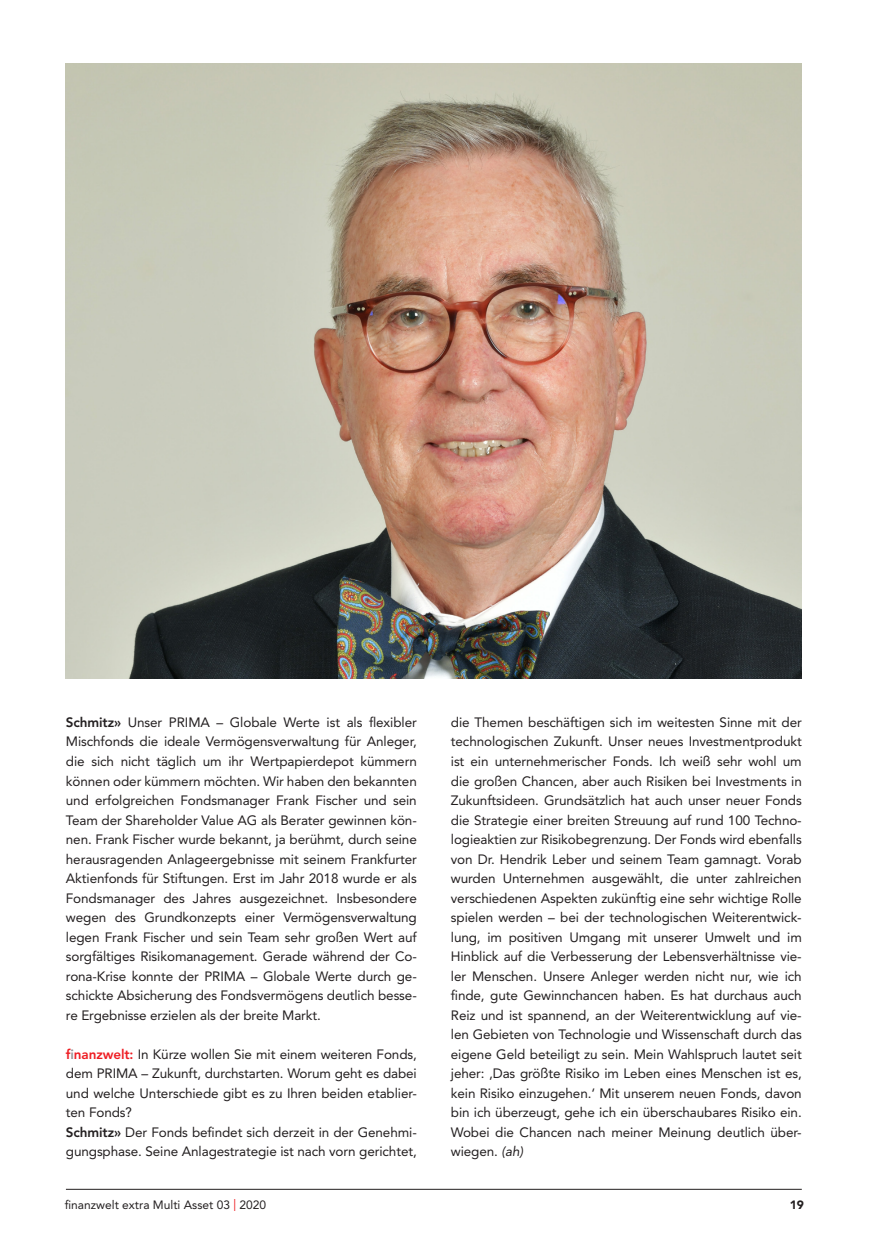
<style>
.page{position:relative;width:872px;height:1234px;background:#fff}
.page>*{position:absolute;margin:0;border:0;box-sizing:border-box;transform-origin:0 0}
.Fließtext_-_Standard{font:13.5px/19.5px "Avenir LT Std";letter-spacing:-.01em;color:#231f20;text-align:justify}
.t1{font:12px "Avenir LT Std";color:#231f20}
.t2{font:900 12px "Avenir LT Std";color:#231f20}
.s1{font-weight:800}
.s2{font-weight:800;color:#ee1d23}
.s3{font-weight:800;color:#939598}
.s4{font-style:italic}
.s5{color:#ee1d23}
</style>
<div class="page">
<hr style="left:66px;top:1188px;width:735px;height:1px;background:#231f20">
<img style="left:66px;top:64px;width:735px;height:614px">
<p class="Fließtext_-_Standard" style="left:66px;top:712px;width:352px"><span class="s1">Schmitz»</span> Unser PRIMA – Globale Werte ist als flexibler Mischfonds die ideale Vermögensverwaltung für Anleger, die sich nicht täglich um ihr Wertpapierdepot kümmern können oder kümmern möchten. Wir haben den bekannten und erfolgreichen Fondsmanager Frank Fischer und sein Team der Shareholder Value AG als Berater gewinnen kön&shy;nen. Frank Fischer wurde bekannt, ja berühmt, durch seine herausragenden Anlageergebnisse mit seinem Frankfurter Aktienfonds für Stiftungen. Erst im Jahr 2018 wurde er als Fondsmanager des Jahres ausgezeichnet. Insbesondere wegen des Grundkonzepts einer Vermögensverwaltung legen Frank Fischer und sein Team sehr großen Wert auf sorgfältiges Risikomanagement. Gerade während der Co&shy;rona-Krise konnte der PRIMA – Globale Werte durch ge&shy;schickte Absicherung des Fondsvermögens deutlich besse&shy;re Ergebnisse erzielen als der breite Markt.</p>
<p class="Fließtext_-_Standard" style="left:66px;top:1044px;width:352px"><span class="s2">f</span><span class="s3">i</span><span class="s2">nanzwelt:</span> In Kürze wollen Sie mit einem weiteren Fonds, dem PRIMA – Zukunft, durchstarten. Worum geht es dabei und welche Unterschiede gibt es zu Ihren beiden etablier&shy;ten Fonds?</p>
<p class="Fließtext_-_Standard" style="left:66px;top:1122px;width:352px"><span class="s1">Schmitz»</span> Der Fonds befindet sich derzeit in der Genehmi&shy;gungsphase. Seine Anlagestrategie ist nach vorn gerichtet,</p>
<p class="Fließtext_-_Standard" style="left:451px;top:712px;width:352px">die Themen beschäftigen sich im weitesten Sinne mit der technologischen Zukunft. Unser neues Investmentprodukt ist ein unternehmerischer Fonds. Ich weiß sehr wohl um die großen Chancen, aber auch Risiken bei Investments in Zukunftsideen. Grundsätzlich hat auch unser neuer Fonds die Strategie einer breiten Streuung auf rund 100 Techno&shy;logieaktien zur Risikobegrenzung. Der Fonds wird ebenfalls von Dr. Hendrik Leber und seinem Team gamnagt. Vorab wurden Unternehmen ausgewählt, die unter zahlreichen verschiedenen Aspekten zukünftig eine sehr wichtige Rolle spielen werden – bei der technologischen Weiterentwick&shy;lung, im positiven Umgang mit unserer Umwelt und im Hinblick auf die Verbesserung der Lebensverhältnisse vie&shy;ler Menschen. Unsere Anleger werden nicht nur, wie ich finde, gute Gewinnchancen haben. Es hat durchaus auch Reiz und ist spannend, an der Weiterentwicklung auf vie&shy;len Gebieten von Technologie und Wissenschaft durch das eigene Geld beteiligt zu sein. Mein Wahlspruch lautet seit jeher: ‚Das größte Risiko im Leben eines Menschen ist es, kein Risiko einzugehen.‘ Mit unserem neuen Fonds, davon bin ich überzeugt, gehe ich ein überschaubares Risiko ein.<br>Wobei die Chancen nach meiner Meinung deutlich über&shy;wiegen. <span class="s4">(ah)</span></p>
<p class="t1" style="left:65px;top:1197px;width:203px">finanzwelt extra Multi Asset 03 <span class="s5">|</span> 2020</p>
<p class="t2" style="left:789px;top:1197px;width:16px">19</p>
</div>
